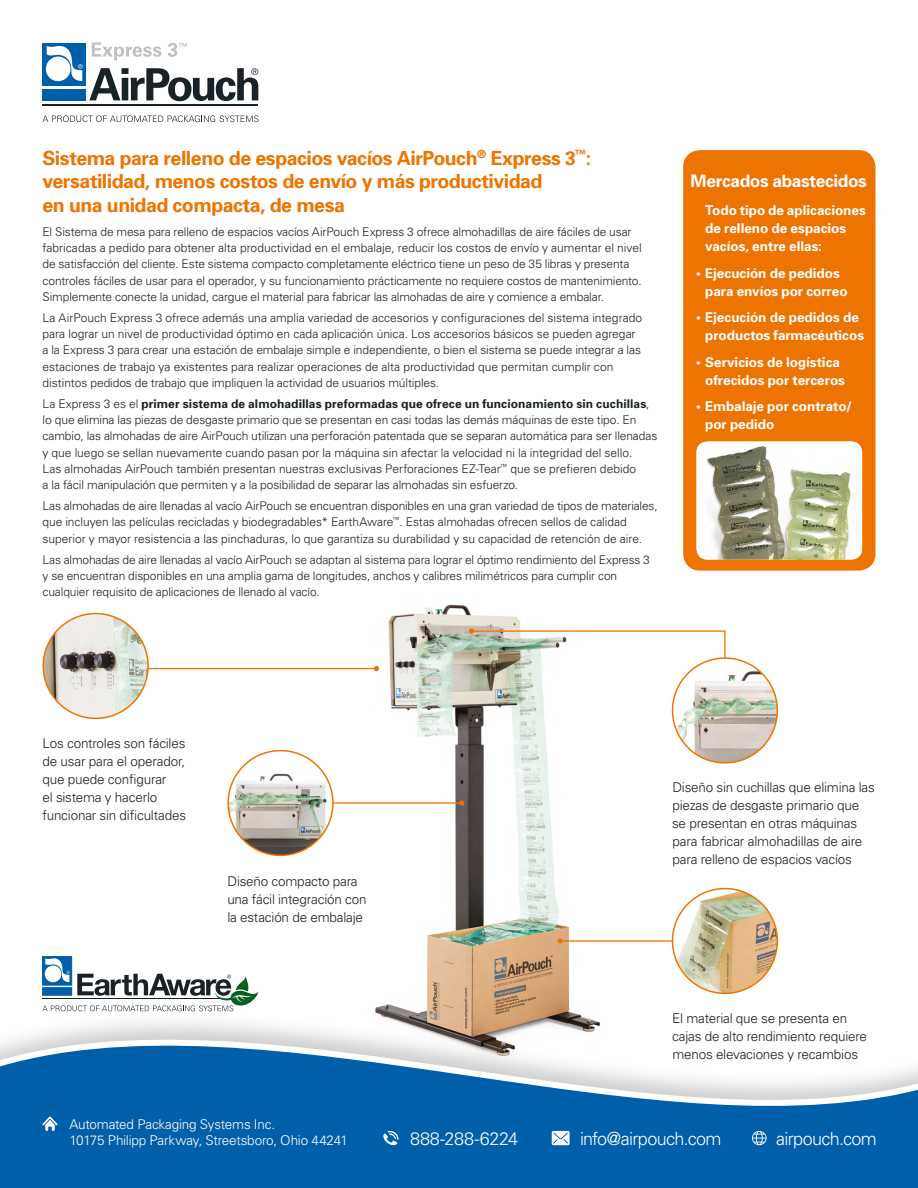
<style>
.page{position:relative;width:918px;height:1188px;background:#fff}
.page>*{position:absolute;margin:0;border:0;box-sizing:border-box;transform-origin:0 0}
.t1{font:700 19.5px/23.4px "Univers";letter-spacing:-.025em;color:#ee7402}
.t2{font:300 18px "Univers";letter-spacing:-.035em;color:#fff}
.t3{font:700 17.25px "Univers";letter-spacing:-.02em;color:#fff}
.t4{font:300 13.5px/18px "Univers";letter-spacing:-.015em;color:#192226}
.t5{font:700 13.5px/18px "Univers";color:#fff}
.t6{font:300 13.5px/16.5px "Univers";letter-spacing:-.015em;color:#fff}
.t7{font:300 12px/16.2px "Univers";letter-spacing:-.01em;color:#192226}
.s1{font-weight:700}
</style>
<div class="page">
<img style="left:354px;top:604px;width:216px;height:406px">
<hr style="left:103px;top:668px;width:273px;height:1px;background:#ee7402">
<svg style="left:374px;top:666px;width:5px;height:5px"></svg>
<hr style="left:265px;top:802px;width:197px;height:2px;background:#ee7402">
<svg style="left:459px;top:800px;width:5px;height:6px"></svg>
<div style="left:683px;top:150px;width:192px;height:421px;background:#ee7402;border-radius:17px"></div>
<img style="left:697px;top:442px;width:165px;height:118px">
<img style="left:43px;top:614px;width:105px;height:104px;border-radius:52px">
<div style="left:43px;top:613px;width:106px;height:106px;border:2px solid #ee7402;border-radius:50%"></div>
<hr style="left:560px;top:940px;width:139px;height:2px;background:#ee7402">
<svg style="left:558px;top:938px;width:5px;height:6px"></svg>
<svg style="left:469px;top:629px;width:257px;height:60px"></svg>
<img style="left:673px;top:889px;width:104px;height:104px;border-radius:52px">
<div style="left:672px;top:888px;width:106px;height:106px;border:2px solid #ee7402;border-radius:50%"></div>
<svg style="left:673px;top:658px;width:104px;height:105px"></svg>
<img style="left:673px;top:666px;width:104px;height:97px">
<div style="left:672px;top:657px;width:106px;height:107px;border:2px solid #ee7402;border-radius:50%"></div>
<img style="left:228px;top:770px;width:105px;height:85px">
<div style="left:227px;top:750px;width:107px;height:106px;border:2px solid #ee7402;border-radius:50%"></div>
<svg style="left:92px;top:43px;width:69px;height:17px"></svg>
<svg style="left:168px;top:43px;width:19px;height:14px"></svg>
<div style="left:43px;top:89px;width:43px;height:11px;background:#005faa"></div>
<div style="left:43px;top:43px;width:43px;height:43px;background:#005faa"></div>
<svg style="left:47px;top:45px;width:36px;height:36px"></svg>
<hr style="left:43px;top:105px;width:215px;height:1px;background:#192226">
<svg style="left:89px;top:68px;width:169px;height:33px"></svg>
<svg style="left:43px;top:115px;width:216px;height:7px"></svg>
<svg style="left:43px;top:956px;width:216px;height:54px"></svg>
<div style="left:0;top:1010px;width:918px;height:178px;background:#000;opacity:.2"></div>
<svg style="left:0;top:1015px;width:918px;height:173px"></svg>
<svg style="left:383px;top:1131px;width:16px;height:15px"></svg>
<svg style="left:552px;top:1131px;width:18px;height:14px"></svg>
<svg style="left:42px;top:1116px;width:16px;height:15px"></svg>
<svg style="left:752px;top:1131px;width:15px;height:14px"></svg>
<h1 class="t1" style="left:43px;top:145px;width:550px">Sistema para relleno de espacios vacíos AirPouch<sup>®</sup> Express 3<sup>™</sup>: versatilidad, menos costos de envío y más productividad<br>en una unidad compacta, de mesa</h1>
<p class="t7" style="left:43px;top:223px;width:601px">El Sistema de mesa para relleno de espacios vacíos AirPouch Express 3 ofrece almohadillas de aire fáciles de usar fabricadas a pedido para obtener alta productividad en el embalaje, reducir los costos de envío y aumentar el nivel de satisfacción del cliente. Este sistema compacto completamente eléctrico tiene un peso de 35 libras y presenta controles fáciles de usar para el operador, y su funcionamiento prácticamente no requiere costos de mantenimiento.<br>Simplemente conecte la unidad, cargue el material para fabricar las almohadas de aire y comience a embalar.</p>
<p class="t7" style="left:43px;top:309px;width:601px">La AirPouch Express 3 ofrece además una amplia variedad de accesorios y configuraciones del sistema integrado para lograr un nivel de productividad óptimo en cada aplicación única. Los accesorios básicos se pueden agregar a la Express 3 para crear una estación de embalaje simple e independiente, o bien el sistema se puede integrar a las estaciones de trabajo ya existentes para realizar operaciones de alta productividad que permitan cumplir con distintos pedidos de trabajo que impliquen la actividad de usuarios múltiples.</p>
<p class="t7" style="left:43px;top:396px;width:616px">La Express 3 es el <span class="s1">primer sistema de almohadillas preformadas que ofrece un funcionamiento sin cuchillas</span>, lo que elimina las piezas de desgaste primario que se presentan en casi todas las demás máquinas de este tipo. En cambio, las almohadas de aire AirPouch utilizan una perforación patentada que se separan automática para ser llenadas y que luego se sellan nuevamente cuando pasan por la máquina sin afectar la velocidad ni la integridad del sello.<br>Las almohadas AirPouch también presentan nuestras exclusivas Perforaciones EZ-Tear<sup>™</sup> que se prefieren debido<br>a la fácil manipulación que permiten y a la posibilidad de separar las almohadas sin esfuerzo.</p>
<p class="t7" style="left:43px;top:498px;width:617px">Las almohadas de aire llenadas al vacío AirPouch se encuentran disponibles en una gran variedad de tipos de materiales, que incluyen las películas recicladas y biodegradables* EarthAware<sup>™</sup>. Estas almohadas ofrecen sellos de calidad superior y mayor resistencia a las pinchaduras, lo que garantiza su durabilidad y su capacidad de retención de aire.</p>
<p class="t7" style="left:43px;top:551px;width:609px">Las almohadas de aire llenadas al vacío AirPouch se adaptan al sistema para lograr el óptimo rendimiento del Express 3 y se encuentran disponibles en una amplia gama de longitudes, anchos y calibres milimétricos para cumplir con cualquier requisito de aplicaciones de llenado al vacío.</p>
<h3 class="t3" style="left:691px;top:170px;width:178px">Mercados abastecidos</h3>
<p class="t5" style="left:705px;top:201px;width:162px">Todo tipo de aplicaciones de relleno de espacios vacíos, entre ellas:</p>
<p class="t5" style="left:705px;top:263px;width:144px;text-indent:-9px">• Ejecución de pedidos para envíos por correo</p>
<p class="t5" style="left:705px;top:308px;width:160px;text-indent:-9px">• Ejecución de pedidos de productos farmacéuticos</p>
<p class="t5" style="left:705px;top:352px;width:141px;text-indent:-9px">• Servicios de logística ofrecidos por terceros</p>
<p class="t5" style="left:705px;top:397px;width:148px;text-indent:-9px">• Embalaje por contrato/ por pedido</p>
<p class="t4" style="left:43px;top:734px;width:145px">Los controles son fáciles de usar para el operador, que puede configurar<br>el sistema y hacerlo funcionar sin dificultades</p>
<p class="t4" style="left:227px;top:872px;width:141px">Diseño compacto para una fácil integración con la estación de embalaje</p>
<p class="t4" style="left:672px;top:778px;width:204px">Diseño sin cuchillas que elimina las piezas de desgaste primario que se presentan en otras máquinas para fabricar almohadillas de aire para relleno de espacios vacíos</p>
<p class="t4" style="left:672px;top:1009px;width:196px">El material que se presenta en cajas de alto rendimiento requiere menos elevaciones y recambios</p>
<p class="t6" style="left:69px;top:1116px;width:280px">Automated Packaging Systems Inc.<br>10175 Philipp Parkway, Streetsboro, Ohio 44241</p>
<h2 class="t2" style="left:410px;top:1128px;width:110px">888-288-6224</h2>
<h2 class="t2" style="left:580px;top:1128px;width:143px">info@airpouch.com</h2>
<h2 class="t2" style="left:776px;top:1128px;width:102px">airpouch.com</h2>
</div>
